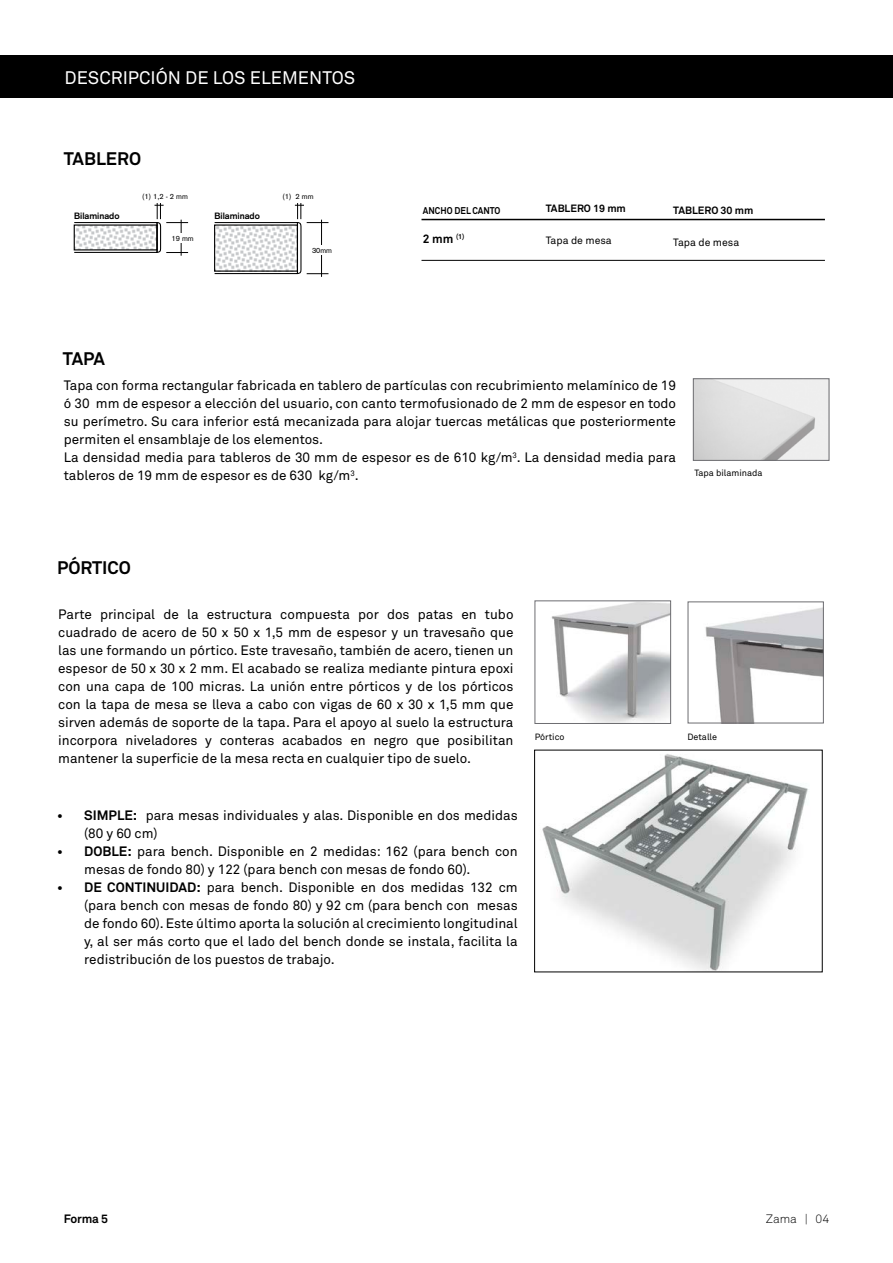
<style>
.page{position:relative;width:893px;height:1263px;background:#fff}
.page>*{position:absolute;margin:0;border:0;box-sizing:border-box;transform-origin:0 0}
.t1{font:18px "Akkurat";color:#fff}
.t2{font:700 18px "Akkurat";color:#000}
.t3{font:13.5px/18px "Akkurat";color:#000}
.t4{font:700 12px "Akkurat";letter-spacing:-.01em;color:#000}
.t5{font:300 12px "Akkurat";color:#000}
.t6{font:700 10.5px "Akkurat";color:#000}
.t7{font:10.5px "Akkurat";color:#000}
.t8{font:700 9.75px "Akkurat";color:#000;scale:.9 1}
.t9{font:9px "Akkurat";color:#000}
.t10{font:700 9px "Akzidenz Grotesk";color:#000}
.t11{font:7.5px "Akzidenz Grotesk";color:#000}
.s1{font-weight:700}
</style>
<div class="page">
<div style="left:0;top:55px;width:893px;height:43px;background:#000"></div>
<img style="left:695px;top:381px;width:132px;height:78px">
<div style="left:693px;top:379px;width:136px;height:82px;border:1px solid #6d6d71"></div>
<img style="left:551px;top:603px;width:118px;height:119px">
<div style="left:535px;top:601px;width:136px;height:123px;border:1px solid #6d6d71"></div>
<img style="left:705px;top:607px;width:117px;height:114px">
<div style="left:688px;top:602px;width:136px;height:121px;border:1px solid #6d6d71"></div>
<hr style="left:421px;top:219px;width:404px;height:1px;background:#000">
<hr style="left:421px;top:260px;width:404px;height:1px;background:#000">
<img style="left:542px;top:754px;width:267px;height:216px">
<hr style="left:181px;top:220px;width:1px;height:36px;background:#000">
<img style="left:76px;top:226px;width:78px;height:22px">
<div style="left:74px;top:222px;width:84px;height:31px;border:1px solid #000"></div>
<svg style="left:154px;top:203px;width:34px;height:50px"></svg>
<hr style="left:321px;top:220px;width:1px;height:57px;background:#000">
<img style="left:216px;top:226px;width:79px;height:44px">
<div style="left:214px;top:222px;width:84px;height:52px;border:1px solid #000"></div>
<svg style="left:295px;top:203px;width:33px;height:71px"></svg>
<hr style="left:297px;top:223px;width:1px;height:51px;background:#000">
<h1 class="t1" style="left:65px;top:66px;width:292px">DESCRIPCIÓN DE LOS ELEMENTOS</h1>
<h1 class="t2" style="left:64px;top:148px;width:79px">TABLERO</h1>
<p class="t10" style="left:74px;top:210px;width:47px">Bilaminado</p>
<p class="t11" style="left:142px;top:192px;width:47px">(1) 1,2 - 2 mm</p>
<p class="t11" style="left:172px;top:234px;width:24px">19 mm</p>
<p class="t10" style="left:215px;top:210px;width:47px">Bilaminado</p>
<p class="t11" style="left:283px;top:192px;width:32px">(1) 2 mm</p>
<p class="t11" style="left:312px;top:246px;width:22px">30mm</p>
<h1 class="t2" style="left:63px;top:348px;width:44px">TAPA</h1>
<p class="t8" style="left:423px;top:204px;width:88px">ANCHO DEL CANTO</p>
<p class="t4" style="left:423px;top:231px;width:43px">2 mm <sup>(1)</sup></p>
<p class="t6" style="left:546px;top:202px;width:82px">TABLERO 19 mm</p>
<p class="t7" style="left:546px;top:234px;width:68px">Tapa de mesa</p>
<p class="t6" style="left:673px;top:204px;width:82px">TABLERO 30 mm</p>
<p class="t7" style="left:673px;top:235px;width:68px">Tapa de mesa</p>
<p class="t3" style="left:64px;top:376px;width:614px">Tapa con forma rectangular fabricada en tablero de partículas con recubrimiento melamínico de 19 ó 30 mm de espesor a elección del usuario, con canto termofusionado de 2 mm de espesor en todo su perímetro. Su cara inferior está mecanizada para alojar tuercas metálicas que posteriormente permiten el ensamblaje de los elementos.<br>La densidad media para tableros de 30 mm de espesor es de 610 kg/m<sup>3</sup>. La densidad media para tableros de 19 mm de espesor es de 630 kg/m<sup>3</sup>.</p>
<p class="t9" style="left:694px;top:467px;width:70px">Tapa bilaminada</p>
<h1 class="t2" style="left:57px;top:556px;width:75px">PÓRTICO</h1>
<p class="t3" style="left:58px;top:605px;width:457px;text-align:justify">Parte principal de la estructura compuesta por dos patas en tubo cuadrado de acero de 50 x 50 x 1,5 mm de espesor y un travesaño que las une formando un pórtico. Este travesaño, también de acero, tienen un espesor de 50 x 30 x 2 mm. El acabado se realiza mediante pintura epoxi con una capa de 100 micras. La unión entre pórticos y de los pórticos con la tapa de mesa se lleva a cabo con vigas de 60 x 30 x 1,5 mm que sirven además de soporte de la tapa. Para el apoyo al suelo la estructura incorpora niveladores y conteras acabados en negro que posibilitan mantener la superficie de la mesa recta en cualquier tipo de suelo.</p>
<p class="t3" style="left:84px;top:806px;width:435px;text-indent:-27px"><span class="s1">• SIMPLE:</span> para mesas individuales y alas. Disponible en dos medidas (80 y 60 cm)</p>
<p class="t3" style="left:84px;top:842px;width:435px;text-indent:-27px"><span class="s1">• DOBLE:</span> para bench. Disponible en 2 medidas: 162 (para bench con mesas de fondo 80) y 122 (para bench con mesas de fondo 60).</p>
<p class="t3" style="left:84px;top:878px;width:435px;text-align:justify;text-indent:-27px"><span class="s1">• DE CONTINUIDAD:</span> para bench. Disponible en dos medidas 132 cm (para bench con mesas de fondo 80) y 92 cm (para bench con mesas de fondo 60). Este último aporta la solución al crecimiento longitudinal y, al ser más corto que el lado del bench donde se instala, facilita la redistribución de los puestos de trabajo.</p>
<p class="t9" style="left:535px;top:731px;width:31px">Pórtico</p>
<p class="t9" style="left:687px;top:731px;width:31px">Detalle</p>
<p class="t4" style="left:64px;top:1211px;width:46px">Forma 5</p>
<p class="t5" style="left:766px;top:1211px;width:65px">Zama | 04</p>
</div>
